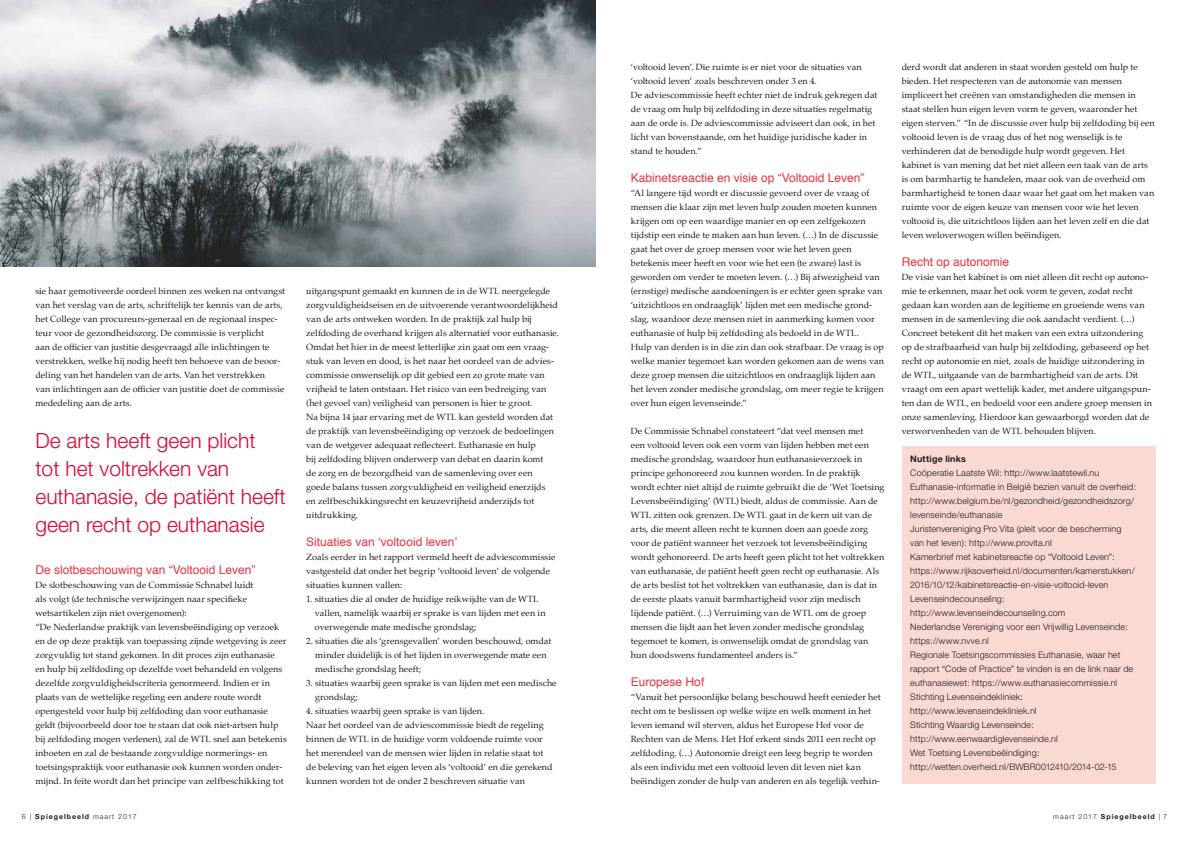
<style>
.page{position:relative;width:1191px;height:842px;background:#fff}
.page>*{position:absolute;margin:0;border:0;box-sizing:border-box;transform-origin:0 0}
.t1{font:300 21px/28px "Helvetica Neue";color:#dd0332}
.t2{font:12px "Helvetica";color:#e7343f}
.t3{font:9px/14px "Palatino";letter-spacing:.005em;color:#1d1d1b}
.t4{font:300 9px/14px "Helvetica Neue";letter-spacing:.01em;color:#1d1d1b}
.t5{font:700 9px "Helvetica Neue";letter-spacing:.02em;color:#1d1d1b}
.t6{font:700 7px "Helvetica Neue";letter-spacing:.14em;color:#1d1d1b}
.s1{font-weight:300}
</style>
<div class="page">
<div style="left:901px;top:446px;width:254px;height:337px;background:#fad9d2"></div>
<img style="left:0;top:1px;width:595px;height:265px">
<p class="t3" style="left:35px;top:285px;width:251px">sie haar gemotiveerde oordeel binnen zes weken na ontvangst van het verslag van de arts, schriftelijk ter kennis van de arts, het College van procureurs-generaal en de regionaal inspec&shy;teur voor de gezondheidszorg. De commissie is verplicht<br>aan de officier van justitie desgevraagd alle inlichtingen te verstrekken, welke hij nodig heeft ten behoeve van de beoor&shy;deling van het handelen van de arts. Van het verstrekken<br>van inlichtingen aan de officier van justitie doet de commissie mededeling aan de arts.</p>
<h1 class="t1" style="left:35px;top:426px;width:252px">De arts heeft geen plicht<br>tot het voltrekken van euthanasie, de patiënt heeft geen recht op euthanasie</h1>
<h2 class="t2" style="left:35px;top:565px;width:222px">De slotbeschouwing van “Voltooid Leven”</h2>
<p class="t3" style="left:35px;top:579px;width:253px">De slotbeschouwing van de Commissie Schnabel luidt<br>als volgt (de technische verwijzingen naar specifieke wetsartikelen zijn niet overgenomen):<br>“De Nederlandse praktijk van levensbeëindiging op verzoek en de op deze praktijk van toepassing zijnde wetgeving is zeer zorgvuldig tot stand gekomen. In dit proces zijn euthanasie<br>en hulp bij zelfdoding op dezelfde voet behandeld en volgens dezelfde zorgvuldigheidscriteria genormeerd. Indien er in plaats van de wettelijke regeling een andere route wordt opengesteld voor hulp bij zelfdoding dan voor euthanasie geldt (bijvoorbeeld door toe te staan dat ook niet-artsen hulp bij zelfdoding mogen verlenen), zal de WTL snel aan betekenis inboeten en zal de bestaande zorgvuldige normerings- en toetsingspraktijk voor euthanasie ook kunnen worden onder&shy;mijnd. In feite wordt dan het principe van zelfbeschikking tot</p>
<p class="t3" style="left:306px;top:285px;width:254px">uitgangspunt gemaakt en kunnen de in de WTL neergelegde zorgvuldigheidseisen en de uitvoerende verantwoordelijkheid van de arts ontweken worden. In de praktijk zal hulp bij zelfdoding de overhand krijgen als alternatief voor euthanasie.<br>Omdat het hier in de meest letterlijke zin gaat om een vraag&shy;stuk van leven en dood, is het naar het oordeel van de advies&shy;commissie onwenselijk op dit gebied een zo grote mate van vrijheid te laten ontstaan. Het risico van een bedreiging van (het gevoel van) veiligheid van personen is hier te groot.<br>Na bijna 14 jaar ervaring met de WTL kan gesteld worden dat de praktijk van levensbeëindiging op verzoek de bedoelingen van de wetgever adequaat reflecteert. Euthanasie en hulp<br>bij zelfdoding blijven onderwerp van debat en daarin komt<br>de zorg en de bezorgdheid van de samenleving over een goede balans tussen zorgvuldigheid en veiligheid enerzijds<br>en zelfbeschikkingsrecht en keuzevrijheid anderzijds tot uitdrukking.</p>
<h2 class="t2" style="left:306px;top:537px;width:152px">Situaties van ‘voltooid leven’</h2>
<p class="t3" style="left:306px;top:551px;width:251px">Zoals eerder in het rapport vermeld heeft de adviescommissie vastgesteld dat onder het begrip ‘voltooid leven’ de volgende situaties kunnen vallen:</p>
<p class="t3" style="left:315px;top:593px;width:232px;text-indent:-9px">1. situaties die al onder de huidige reikwijdte van de WTL vallen, namelijk waarbij er sprake is van lijden met een in overwegende mate medische grondslag;</p>
<p class="t3" style="left:315px;top:635px;width:237px;text-indent:-9px">2. situaties die als ‘grensgevallen’ worden beschouwd, omdat minder duidelijk is of het lijden in overwegende mate een medische grondslag heeft;</p>
<p class="t3" style="left:315px;top:677px;width:243px;text-indent:-9px">3. situaties waarbij geen sprake is van lijden met een medische grondslag;</p>
<p class="t3" style="left:306px;top:705px;width:248px">4. situaties waarbij geen sprake is van lijden.<br>Naar het oordeel van de adviescommissie biedt de regeling binnen de WTL in de huidige vorm voldoende ruimte voor het merendeel van de mensen wier lijden in relatie staat tot de beleving van het eigen leven als ‘voltooid’ en die gerekend kunnen worden tot de onder 2 beschreven situatie van</p>
<p class="t3" style="left:631px;top:61px;width:248px">‘voltooid leven’. Die ruimte is er niet voor de situaties van ‘voltooid leven’ zoals beschreven onder 3 en 4.<br>De adviescommissie heeft echter niet de indruk gekregen dat de vraag om hulp bij zelfdoding in deze situaties regelmatig aan de orde is. De adviescommissie adviseert dan ook, in het licht van bovenstaande, om het huidige juridische kader in stand te houden.”</p>
<h2 class="t2" style="left:631px;top:173px;width:235px">Kabinetsreactie en visie op “Voltooid Leven”</h2>
<p class="t3" style="left:631px;top:187px;width:254px">“Al langere tijd wordt er discussie gevoerd over de vraag of mensen die klaar zijn met leven hulp zouden moeten kunnen krijgen om op een waardige manier en op een zelfgekozen tijdstip een einde te maken aan hun leven. (…) In de discussie gaat het over de groep mensen voor wie het leven geen betekenis meer heeft en voor wie het een (te zware) last is geworden om verder te moeten leven. (…) Bij afwezigheid van (ernstige) medische aandoeningen is er echter geen sprake van ‘uitzichtloos en ondraaglijk’ lijden met een medische grond&shy;slag, waardoor deze mensen niet in aanmerking komen voor euthanasie of hulp bij zelfdoding als bedoeld in de WTL.<br>Hulp van derden is in die zin dan ook strafbaar. De vraag is op welke manier tegemoet kan worden gekomen aan de wens van deze groep mensen die uitzichtloos en ondraaglijk lijden aan het leven zonder medische grondslag, om meer regie te krijgen over hun eigen levenseinde.”</p>
<p class="t3" style="left:631px;top:425px;width:255px">De Commissie Schnabel constateert “dat veel mensen met<br>een voltooid leven ook een vorm van lijden hebben met een medische grondslag, waardoor hun euthanasieverzoek in principe gehonoreerd zou kunnen worden. In de praktijk wordt echter niet altijd de ruimte gebruikt die de ‘Wet Toetsing Levensbeëindiging’ (WTL) biedt, aldus de commissie. Aan de WTL zitten ook grenzen. De WTL gaat in de kern uit van de arts, die meent alleen recht te kunnen doen aan goede zorg voor de patiënt wanneer het verzoek tot levensbeëindiging wordt gehonoreerd. De arts heeft geen plicht tot het voltrekken van euthanasie, de patiënt heeft geen recht op euthanasie. Als de arts beslist tot het voltrekken van euthanasie, dan is dat in de eerste plaats vanuit barmhartigheid voor zijn medisch lijdende patiënt. (…) Verruiming van de WTL om de groep mensen die lijdt aan het leven zonder medische grondslag tegemoet te komen, is onwenselijk omdat de grondslag van hun doodswens fundamenteel anders is.”</p>
<h2 class="t2" style="left:631px;top:677px;width:75px">Europese Hof</h2>
<p class="t3" style="left:631px;top:691px;width:251px">“Vanuit het persoonlijke belang beschouwd heeft eenieder het recht om te beslissen op welke wijze en welk moment in het leven iemand wil sterven, aldus het Europese Hof voor de Rechten van de Mens. Het Hof erkent sinds 2011 een recht op zelfdoding. (…) Autonomie dreigt een leeg begrip te worden als een individu met een voltooid leven dit leven niet kan beëindigen zonder de hulp van anderen en als tegelijk verhin-</p>
<p class="t3" style="left:901px;top:61px;width:254px">derd wordt dat anderen in staat worden gesteld om hulp te bieden. Het respecteren van de autonomie van mensen impliceert het creëren van omstandigheden die mensen in staat stellen hun eigen leven vorm te geven, waaronder het eigen sterven.” “In de discussie over hulp bij zelfdoding bij een voltooid leven is de vraag dus of het nog wenselijk is te verhinderen dat de benodigde hulp wordt gegeven. Het kabinet is van mening dat het niet alleen een taak van de arts is om barmhartig te handelen, maar ook van de overheid om barmhartigheid te tonen daar waar het gaat om het maken van ruimte voor de eigen keuze van mensen voor wie het leven voltooid is, die uitzichtloos lijden aan het leven zelf en die dat leven weloverwogen willen beëindigen.</p>
<h2 class="t2" style="left:901px;top:257px;width:109px">Recht op autonomie</h2>
<p class="t3" style="left:901px;top:271px;width:252px">De visie van het kabinet is om niet alleen dit recht op autono&shy;mie te erkennen, maar het ook vorm te geven, zodat recht gedaan kan worden aan de legitieme en groeiende wens van mensen in de samenleving die ook aandacht verdient. (…)<br>Concreet betekent dit het maken van een extra uitzondering op de strafbaarheid van hulp bij zelfdoding, gebaseerd op het recht op autonomie en niet, zoals de huidige uitzondering in de WTL, uitgaande van de barmhartigheid van de arts. Dit vraagt om een apart wettelijk kader, met andere uitgangspun&shy;ten dan de WTL, en bedoeld voor een andere groep mensen in onze samenleving. Hierdoor kan gewaarborgd worden dat de verworvenheden van de WTL behouden blijven.</p>
<p class="t5" style="left:910px;top:453px;width:57px">Nuttige links</p>
<p class="t4" style="left:910px;top:466px;width:227px">Coöperatie Laatste Wil: http://www.laatstewil.nu Euthanasie-informatie in België bezien vanuit de overheid: http://www.belgium.be/nl/gezondheid/gezondheidszorg/ levenseinde/euthanasie<br>Juristenvereniging Pro Vita (pleit voor de bescherming van het leven): http://www.provita.nl<br>Kamerbrief met kabinetsreactie op “Voltooid Leven”: https://www.rijksoverheid.nl/documenten/kamerstukken/ 2016/10/12/kabinetsreactie-en-visie-voltooid-leven Levenseindecounseling: http://www.levenseindecounseling.com<br>Nederlandse Vereniging voor een Vrijwillig Levenseinde: https://www.nvve.nl<br>Regionale Toetsingscommissies Euthanasie, waar het rapport “Code of Practice” te vinden is en de link naar de euthanasiewet: https://www.euthanasiecommissie.nl Stichting Levenseindekliniek: http://www.levenseindekliniek.nl<br>Stichting Waardig Levenseinde: http://www.eenwaardiglevenseinde.nl<br>Wet Toetsing Levensbeëindiging: http://wetten.overheid.nl/BWBR0012410/2014-02-15</p>
<p class="t6" style="left:22px;top:812px;width:116px"><span class="s1">6 |</span> Spiegelbeeld <span class="s1">maart 2017</span></p>
<p class="t6" style="left:1053px;top:812px;width:115px"><span class="s1">maart 2017</span> Spiegelbeeld <span class="s1">| 7</span></p>
</div>
